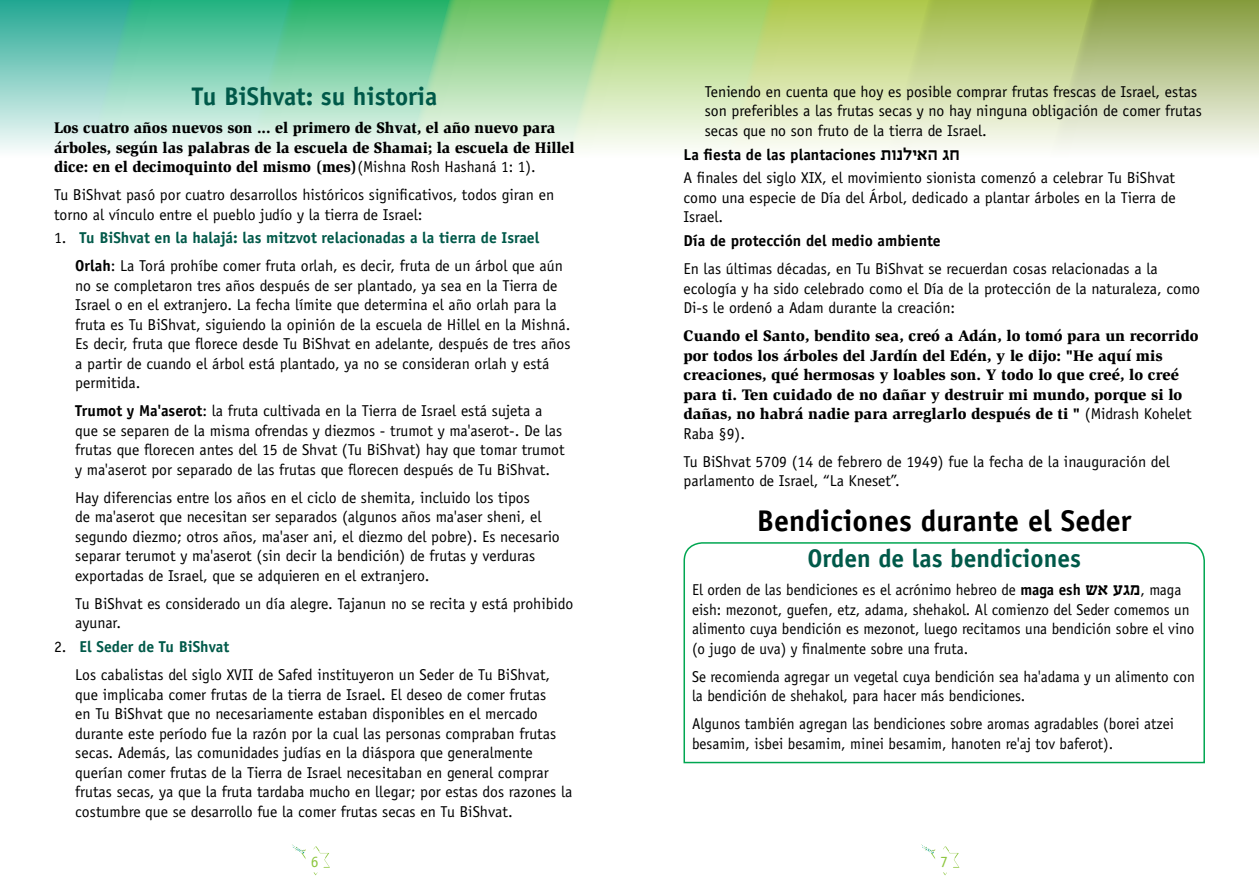
<style>
.page{position:relative;width:1259px;height:893px;background:#fff}
.page>*{position:absolute;margin:0;border:0;box-sizing:border-box;transform-origin:0 0}
.t1{font:700 30px "Officina Sans";color:#000}
.t2{font:700 25.5px "Officina Sans";color:#005949}
.t3{font:15.75px/19.5px "Officina Sans";color:#000}
.t4{font:15.75px/19.5px "Officina Sans";color:#000;scale:.96 1}
.t5{font:900 15.75px/19.5px "Slimbach";color:#000}
.t6{font:700 15.75px "Officina Sans";color:#000}
.t7{font:500 15.75px "Fb Ego Sans";color:#000;scale:.96 1}
.t8{font:15.75px "Officina Sans";color:#8dc63f}
.s1{font-family:"Officina Sans";font-weight:400}
.s2{font-weight:700;color:#005949}
.s3{font-weight:700}
.s4{font-family:"Fb Ego Sans";font-weight:500}
</style>
<div class="page">
<svg style="left:0;top:0;width:1259px;height:151px;background:#b0d8a9"></svg>
<svg style="left:943px;top:846px;width:16px;height:29px"></svg>
<svg style="left:921px;top:844px;width:14px;height:15px"></svg>
<svg style="left:313px;top:846px;width:17px;height:29px"></svg>
<svg style="left:292px;top:844px;width:14px;height:15px"></svg>
<svg style="left:683px;top:542px;width:522px;height:222px"></svg>
<h2 class="t2" style="left:192px;top:81px;width:247px">Tu BiShvat: su historia</h2>
<p class="t5" style="left:54px;top:118px;width:522px">Los cuatro años nuevos son ... el primero de Shvat, el año nuevo para árboles, según las palabras de la escuela de Shamai; la escuela de Hillel dice: en el decimoquinto del mismo (mes)<span class="s1">(Mishna Rosh Hashaná 1: 1).</span></p>
<p class="t3" style="left:54px;top:185px;width:502px">Tu BiShvat pasó por cuatro desarrollos históricos significativos, todos giran en torno al vínculo entre el pueblo judío y la tierra de Israel:</p>
<p class="t3" style="left:75px;top:224px;width:489px;line-height:28px;text-indent:-21px">1. <span class="s2">Tu BiShvat en la halajá: las mitzvot relacionadas a la tierra de Israel<br></span><span class="s3">Orlah</span>: La Torá prohíbe comer fruta orlah, es decir, fruta de un árbol que aún</p>
<p class="t3" style="left:75px;top:276px;width:497px">no se completaron tres años después de ser plantado, ya sea en la Tierra de Israel o en el extranjero. La fecha límite que determina el año orlah para la fruta es Tu BiShvat, siguiendo la opinión de la escuela de Hillel en la Mishná.<br>Es decir, fruta que florece desde Tu BiShvat en adelante, después de tres años a partir de cuando el árbol está plantado, ya no se consideran orlah y está permitida.</p>
<p class="t3" style="left:75px;top:401px;width:491px"><span class="s3">Trumot y Ma'aserot</span>: la fruta cultivada en la Tierra de Israel está sujeta a que se separen de la misma ofrendas y diezmos - trumot y ma'aserot-. De las frutas que florecen antes del 15 de Shvat (Tu BiShvat) hay que tomar trumot y ma'aserot por separado de las frutas que florecen después de Tu BiShvat.</p>
<p class="t3" style="left:75px;top:488px;width:486px">Hay diferencias entre los años en el ciclo de shemita, incluido los tipos<br>de ma'aserot que necesitan ser separados (algunos años ma'aser sheni, el segundo diezmo; otros años, ma'aser ani, el diezmo del pobre). Es necesario separar terumot y ma'aserot (sin decir la bendición) de frutas y verduras exportadas de Israel, que se adquieren en el extranjero.</p>
<p class="t3" style="left:75px;top:594px;width:499px">Tu BiShvat es considerado un día alegre. Tajanun no se recita y está prohibido ayunar.</p>
<p class="t3" style="left:75px;top:633px;width:476px;line-height:28px;text-indent:-21px">2. <span class="s2">El Seder de Tu BiShvat<br></span>Los cabalistas del siglo XVII de Safed instituyeron un Seder de Tu BiShvat,</p>
<p class="t3" style="left:75px;top:685px;width:499px">que implicaba comer frutas de la tierra de Israel. El deseo de comer frutas<br>en Tu BiShvat que no necesariamente estaban disponibles en el mercado durante este período fue la razón por la cual las personas compraban frutas secas. Además, las comunidades judías en la diáspora que generalmente querían comer frutas de la Tierra de Israel necesitaban en general comprar frutas secas, ya que la fruta tardaba mucho en llegar; por estas dos razones la costumbre que se desarrollo fue la comer frutas secas en Tu BiShvat.</p>
<p class="t3" style="left:705px;top:82px;width:499px">Teniendo en cuenta que hoy es posible comprar frutas frescas de Israel, estas son preferibles a las frutas secas y no hay ninguna obligación de comer frutas secas que no son fruto de la tierra de Israel.</p>
<p class="t3" style="left:683px;top:142px;width:493px;line-height:23.9px"><span class="s3">La fiesta de las plantaciones</span> <span class="s4">ת אילנ ו ה חג<br></span>A finales del siglo XIX, el movimiento sionista comenzó a celebrar Tu BiShvat</p>
<p class="t3" style="left:683px;top:188px;width:494px">como una especie de Día del Árbol, dedicado a plantar árboles en la Tierra de<br>Israel.</p>
<p class="t6" style="left:683px;top:231px;width:259px">Día de protección del medio ambiente</p>
<p class="t3" style="left:683px;top:259px;width:518px">En las últimas décadas, en Tu BiShvat se recuerdan cosas relacionadas a la ecología y ha sido celebrado como el Día de la protección de la naturaleza, como<br>Di-s le ordenó a Adam durante la creación:</p>
<p class="t5" style="left:683px;top:326px;width:516px">Cuando el Santo, bendito sea, creó a Adán, lo tomó para un recorrido por todos los árboles del Jardín del Edén, y le dijo: "He aquí mis creaciones, qué hermosas y loables son. Y todo lo que creé, lo creé para ti. Ten cuidado de no dañar y destruir mi mundo, porque si lo dañas, no habrá nadie para arreglarlo después de ti " <span class="s1">(Midrash Kohelet</span></p>
<p class="t3" style="left:683px;top:419px;width:488px;line-height:28px">Raba §9).<br>Tu BiShvat 5709 (14 de febrero de 1949) fue la fecha de la inauguración del</p>
<p class="t3" style="left:683px;top:471px;width:215px">parlamento de Israel, “La Kneset”.</p>
<h1 class="t1" style="left:757px;top:502px;width:376px">Bendiciones durante el Seder</h1>
<h2 class="t2" style="left:807px;top:543px;width:275px">Orden de las bendiciones</h2>
<p class="t4" style="left:692px;top:580px;width:511px">El orden de las bendiciones es el acrónimo hebreo de <span class="s3">maga esh</span> <span class="s4">א ע</span> , maga</p>
<p class="t7" style="left:1085px;top:582px;width:15px">ש</p>
<p class="t7" style="left:1123px;top:582px;width:20px">מג</p>
<p class="t4" style="left:692px;top:600px;width:525px">eish: mezonot, guefen, etz, adama, shehakol. Al comienzo del Seder comemos un alimento cuya bendición es mezonot, luego recitamos una bendición sobre el vino (o jugo de uva) y finalmente sobre una fruta.</p>
<p class="t4" style="left:692px;top:667px;width:525px">Se recomienda agregar un vegetal cuya bendición sea ha'adama y un alimento con la bendición de shehakol, para hacer más bendiciones.</p>
<p class="t4" style="left:692px;top:714px;width:503px">Algunos también agregan las bendiciones sobre aromas agradables (borei atzei besamim, isbei besamim, minei besamim, hanoten re'aj tov baferot).</p>
<p class="t8" style="left:311px;top:852px;width:9px">6</p>
<p class="t8" style="left:940px;top:852px;width:9px">7</p>
</div>
